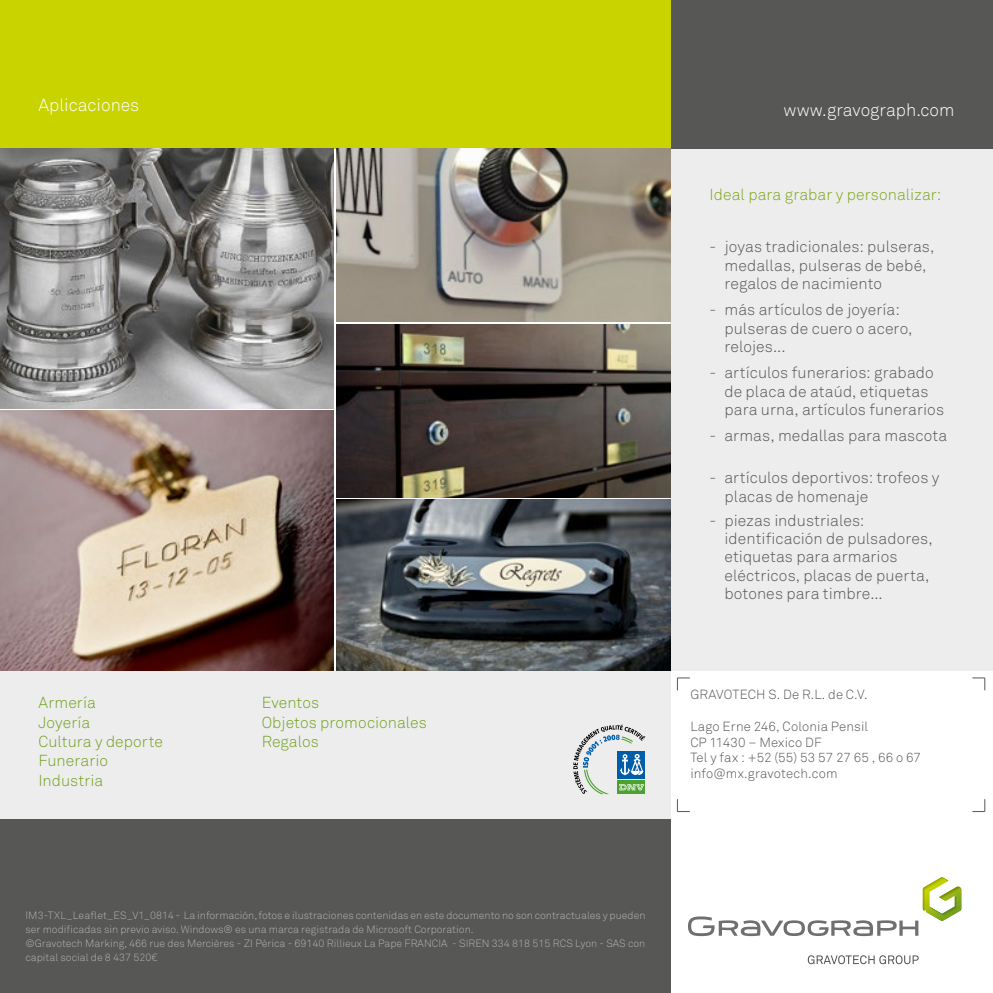
<style>
.page{position:relative;width:993px;height:993px;background:#fff}
.page>*{position:absolute;margin:0;border:0;box-sizing:border-box;transform-origin:0 0}
.t1{font:300 17.5px "Akkurat Std";color:#fff}
.t2{font:300 15.75px/18.4px "Akkurat Std";letter-spacing:.005em;color:#575756}
.t3{font:300 15.75px/19.2px "Akkurat Std";letter-spacing:.005em;color:#74a120}
.t4{font:300 15.75px "Akkurat Std";letter-spacing:.005em;color:#80a51b}
.t5{font:300 13.12px/15.8px "Akkurat Std";letter-spacing:.01em;color:#575756}
.t6{font:300 10.5px/14px "Akkurat Std";color:#b3b2b2}
</style>
<div class="page">
<div style="left:0;top:819px;width:670px;height:173px;background:#575756"></div>
<div style="left:0;top:670px;width:670px;height:148px;background:#ededed"></div>
<div style="left:670px;top:149px;width:322px;height:521px;background:#ededed"></div>
<svg style="left:677px;top:677px;width:12px;height:13px"></svg>
<svg style="left:677px;top:799px;width:12px;height:13px"></svg>
<svg style="left:972px;top:799px;width:13px;height:13px"></svg>
<svg style="left:972px;top:677px;width:13px;height:13px"></svg>
<div style="left:670px;top:0;width:322px;height:149px;background:#575756"></div>
<svg style="left:688px;top:877px;width:273px;height:58px"></svg>
<svg style="left:807px;top:955px;width:111px;height:8px"></svg>
<div style="left:0;top:0;width:670px;height:149px;background:#c8d300"></div>
<img style="left:0;top:149px;width:334px;height:259px">
<img style="left:336px;top:149px;width:334px;height:173px">
<img style="left:336px;top:499px;width:334px;height:171px">
<img style="left:336px;top:324px;width:334px;height:173px">
<img style="left:0;top:410px;width:334px;height:260px">
<svg style="left:573px;top:724px;width:72px;height:69px"></svg>
<p class="t1" style="left:38px;top:94px;width:102px">Aplicaciones</p>
<p class="t3" style="left:38px;top:693px;width:126px">Armería<br>Joyería<br>Cultura y deporte<br>Funerario<br>Industria</p>
<p class="t3" style="left:261px;top:693px;width:167px">Eventos<br>Objetos promocionales<br>Regalos</p>
<p class="t1" style="left:783px;top:99px;width:172px">www.gravograph.com</p>
<p class="t4" style="left:709px;top:185px;width:233px">Ideal para grabar y personalizar:</p>
<p class="t2" style="left:724px;top:237px;width:211px;text-indent:-15px">- joyas tradicionales: pulseras, medallas, pulseras de bebé, regalos de nacimiento</p>
<p class="t2" style="left:724px;top:300px;width:189px;text-indent:-15px">- más artículos de joyería: pulseras de cuero o acero, relojes...</p>
<p class="t2" style="left:724px;top:363px;width:221px;text-indent:-15px">- artículos funerarios: grabado de placa de ataúd, etiquetas para urna, artículos funerarios</p>
<p class="t2" style="left:709px;top:426px;width:239px">- armas, medallas para mascota</p>
<p class="t2" style="left:724px;top:468px;width:216px;text-indent:-15px">- artículos deportivos: trofeos y placas de homenaje</p>
<p class="t2" style="left:724px;top:510px;width:209px;text-indent:-15px">- piezas industriales: identificación de pulsadores, etiquetas para armarios eléctricos, placas de puerta, botones para timbre...</p>
<p class="t5" style="left:690px;top:686px;width:178px">GRAVOTECH S. De R.L. de C.V.</p>
<p class="t5" style="left:690px;top:718px;width:232px">Lago Erne 246, Colonia Pensil<br>CP 11430 – Mexico DF<br>Tel y fax : +52 (55) 53 57 27 65 , 66 o 67 info@mx.gravotech.com</p>
<p class="t6" style="left:25px;top:908px;width:621px">IM3-TXL_Leaflet_ES_V1_0814 - La información, fotos e ilustraciones contenidas en este documento no son contractuales y pueden ser modificadas sin previo aviso. Windows® es una marca registrada de Microsoft Corporation.<br>©Gravotech Marking, 466 rue des Mercières - ZI Périca - 69140 Rillieux La Pape FRANCIA - SIREN 334 818 515 RCS Lyon - SAS con capital social de 8 437 520€</p>
</div>
